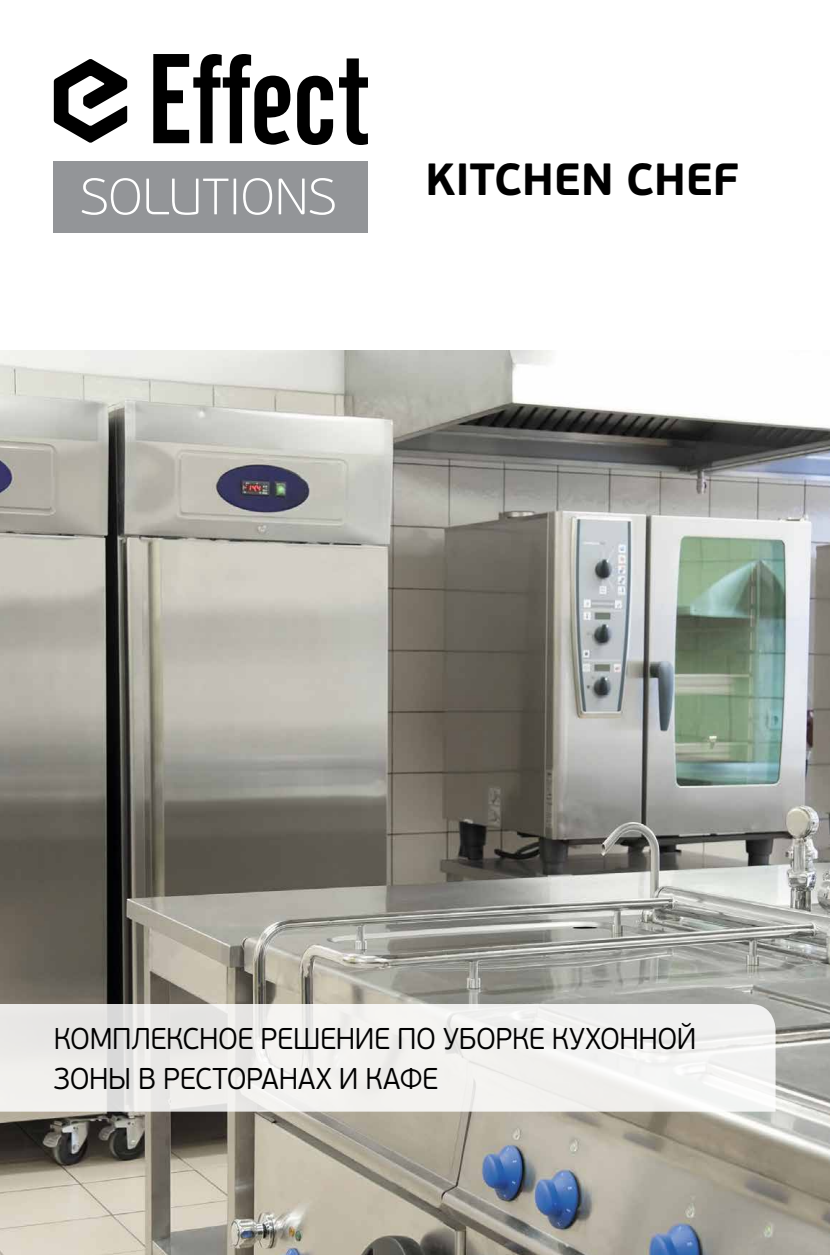
<style>
.page{position:relative;width:830px;height:1255px;background:#fff}
.page>*{position:absolute;margin:0;border:0;box-sizing:border-box;transform-origin:0 0}
.t1{font:100 51px "PF Beau Sans Pro";letter-spacing:-.005em;color:#fff}
.t2{font:700 45px "PF Beau Sans Pro";color:#000}
.t3{font:300 30px/40.5px "PF Beau Sans Pro";letter-spacing:-.015em;color:#000;scale:.95 1}
</style>
<div class="page">
<img style="left:0;top:350px;width:829px;height:904px">
<svg style="left:54px;top:59px;width:73px;height:84px"></svg>
<svg style="left:153px;top:54px;width:137px;height:91px"></svg>
<svg style="left:297px;top:76px;width:36px;height:69px"></svg>
<svg style="left:339px;top:58px;width:29px;height:87px"></svg>
<div style="left:54px;top:161px;width:314px;height:71px;background:#939598"></div>
<svg style="left:0;top:1003px;width:775px;height:108px;fill:#f1f0ee"></svg>
<h1 class="t1" style="left:80px;top:169px;width:257px">SOLUTIONS</h1>
<h2 class="t2" style="left:425px;top:152px;width:314px">KITCHEN CHEF</h2>
<p class="t3" style="left:54px;top:1018px;width:677px">КОМПЛЕКСНОЕ РЕШЕНИЕ ПО УБОРКЕ КУХОННОЙ<br>ЗОНЫ В РЕСТОРАНАХ И КАФЕ</p>
</div>
